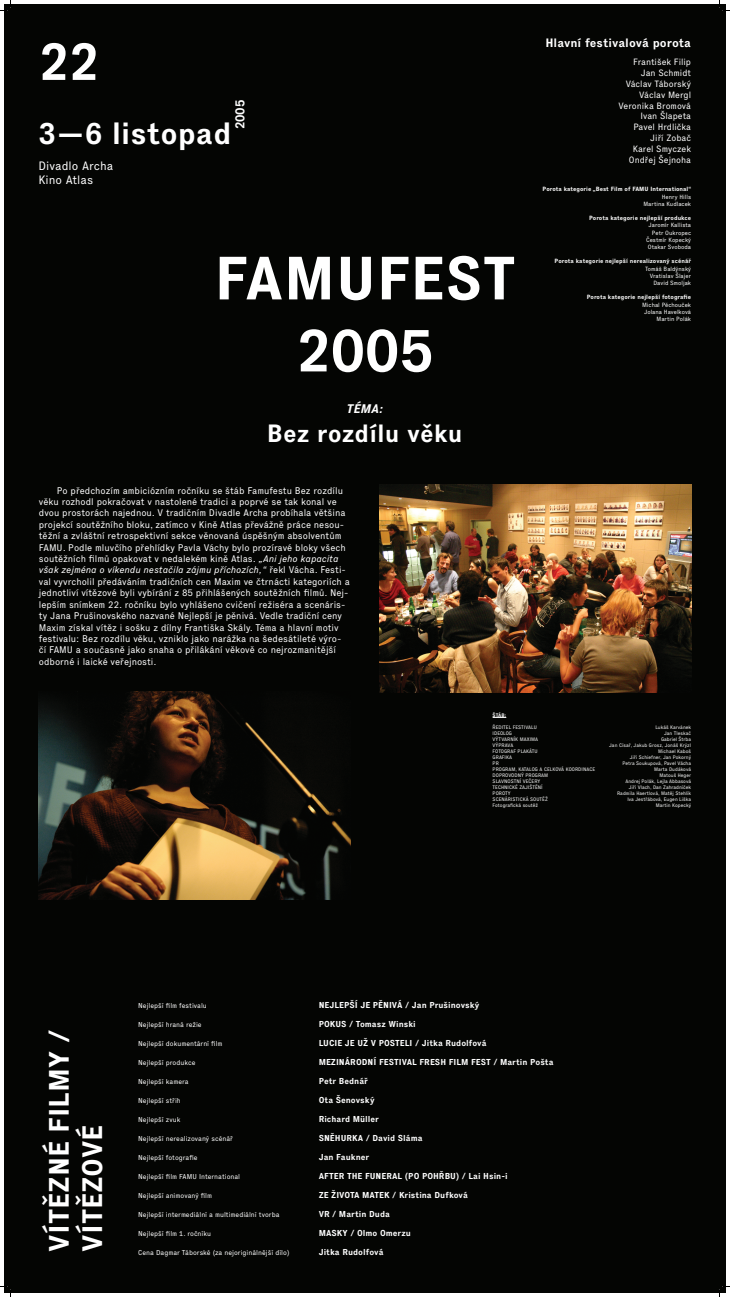
<style>
.page{position:relative;width:730px;height:1297px;background:#fff}
.page>*{position:absolute;margin:0;border:0;box-sizing:border-box;transform-origin:0 0}
.t1{font:700 60px/72px "Executive";color:#fff;text-align:center}
.t2{font:700 52.6px "Executive";color:#fff}
.t3{font:700 30.35px "Executive";color:#fff}
.t4{font:700 27.65px/33.2px "Executive 75";color:#fff}
.t5{font:700 24.6px "Executive 75";color:#fff}
.t6{font:700 13px "Executive";color:#fff}
.t7{font:12.3px "Executive 76 Bold It";color:#fff}
.t8{font:700 12px "Executive 75";color:#fff}
.t9{font:12px/14.4px "Executive";color:#fff}
.t10{font:9.5px/11.4px "Executive";color:#fff}
.t11{font:9.5px "Executive 56 It";color:#fff}
.t12{font:9px/10.8px "Executive";color:#fff;text-align:right}
.t13{font:700 8.5px "Executive 75";color:#fff}
.t14{font:7px "Executive";color:#fff}
.t15{font:6px/7.2px "Executive";color:#fff;text-align:right}
.t16{font:700 6px "Executive";color:#fff}
.t17{font:700 6px "Executive 75";color:#fff}
.t18{font:5px "Executive";color:#fff}
.t19{font:700 5px "Executive";color:#fff}
.s1{font-family:"Executive 56 It"}
.s2{font-family:"Executive"}
</style>
<div class="page">
<div style="left:5px;top:5px;width:720px;height:1287px;background:#040503"></div>
<img style="left:379px;top:485px;width:312px;height:208px">
<svg style="left:492px;top:717px;width:14px;height:1px"></svg>
<img style="left:39px;top:692px;width:312px;height:207px">
<svg style="left:0;top:0;width:11px;height:11px"></svg>
<svg style="left:0;top:1286px;width:11px;height:11px"></svg>
<svg style="left:719px;top:0;width:11px;height:11px"></svg>
<svg style="left:719px;top:1286px;width:11px;height:11px"></svg>
<h2 class="t2" style="left:39px;top:28px;width:62px">22</h2>
<h3 class="t6" style="left:232px;top:129px;width:31px;rotate:-90deg">2005</h3>
<h3 class="t3" style="left:38px;top:114px;width:195px">3—6 listopad</h3>
<p class="t9" style="left:38px;top:158px;width:76px">Divadlo Archa<br>Kino Atlas</p>
<h1 class="t1" style="left:214px;top:242px;width:303px">FAMUFEST<br>2005</h1>
<p class="t7" style="left:346px;top:400px;width:38px">TÉMA:</p>
<h3 class="t5" style="left:267px;top:418px;width:197px">Bez rozdílu věku</h3>
<p class="t10" style="left:39px;top:484px;width:308px;text-indent:18px">Po předchozím ambiciózním ročníku se štáb Famufestu Bez rozdílu věku rozhodl pokračovat v nastolené tradici a poprvé se tak konal ve dvou prostorách najednou. V tradičním Divadle Archa probíhala většina projekcí soutěžního bloku, zatímco v Kině Atlas převážně práce nesou&shy;těžní a zvláštní retrospektivní sekce věnovaná úspěšným absolventům FAMU. Podle mluvčího přehlídky Pavla Váchy bylo prozíravé bloky všech soutěžních filmů opakovat v nedalekém kině Atlas. <span class="s1">„Ani jeho kapacita</span></p>
<p class="t11" style="left:39px;top:564px;width:308px">však zejména o víkendu nestačila zájmu příchozích,“ <span class="s2">řekl Vácha. Festi-</span></p>
<p class="t10" style="left:39px;top:576px;width:312px">val vyvrcholil předáváním tradičních cen Maxim ve čtrnácti kategoriích a jednotliví vítězové byli vybírání z 85 přihlášených soutěžních filmů. Nej&shy;lepším snímkem 22. ročníku bylo vyhlášeno cvičení režiséra a scenáris&shy;ty Jana Prušinovského nazvané Nejlepší je pěnivá. Vedle tradiční ceny Maxim získal vítěz i sošku z dílny Františka Skály. Téma a hlavní motiv festivalu: Bez rozdílu věku, vzniklo jako narážka na šedesátileté výro&shy;čí FAMU a současně jako snaha o přilákání věkově co nejrozmanitější odborné i laické veřejnosti.</p>
<p class="t8" style="left:545px;top:35px;width:147px">Hlavní festivalová porota</p>
<p class="t12" style="left:618px;top:57px;width:74px">František Filip<br>Jan Schmidt<br>Václav Táborský<br>Václav Mergl<br>Veronika Bromová<br>Ivan Šlapeta<br>Pavel Hrdlička<br>Jiří Zobač<br>Karel Smyczek<br>Ondřej Šejnoha</p>
<p class="t17" style="left:542px;top:185px;width:150px">Porota kategorie „Best Film of FAMU International“</p>
<p class="t15" style="left:643px;top:193px;width:49px">Henry Hills<br>Martina Kudlacek</p>
<p class="t16" style="left:589px;top:214px;width:103px">Porota kategorie nejlepší produkce</p>
<p class="t15" style="left:646px;top:222px;width:47px">Jaromír Kallista<br>Petr Oukropec<br>Čestmír Kopecký<br>Otakar Svoboda</p>
<p class="t16" style="left:554px;top:257px;width:138px">Porota kategorie nejlepší nerealizovaný scénář</p>
<p class="t15" style="left:645px;top:265px;width:48px">Tomáš Baldýnský<br>Vratislav Šlajer<br>David Smoljak</p>
<p class="t16" style="left:587px;top:293px;width:106px">Porota kategorie nejlepší fotografie</p>
<p class="t15" style="left:642px;top:301px;width:50px">Michal Pěchouček<br>Jolana Havelková<br>Martin Polák</p>
<p class="t19" style="left:492px;top:711px;width:15px">ŠTÁB:</p>
<p class="t18" style="left:492px;top:724px;width:7px">Ředitel</p>
<p class="t18" style="left:513px;top:724px;width:4px">festivalu</p>
<p class="t18" style="left:655px;top:724px;width:37px">Lukáš Karvánek</p>
<p class="t18" style="left:492px;top:730px;width:6px">Ideolog</p>
<p class="t18" style="left:664px;top:730px;width:28px">Jan Tleskač</p>
<p class="t18" style="left:492px;top:736px;width:7px">Výtvarník</p>
<p class="t18" style="left:519px;top:736px;width:8px">Maxima</p>
<p class="t18" style="left:661px;top:736px;width:32px">Gabriel Štrba</p>
<p class="t18" style="left:492px;top:742px;width:7px">Výprava</p>
<p class="t18" style="left:609px;top:742px;width:83px">Jan Císař, Jakub Grosz, Jonáš Krýzl</p>
<p class="t18" style="left:492px;top:748px;width:7px">Fotograf</p>
<p class="t18" style="left:517px;top:748px;width:4px">plakátu</p>
<p class="t18" style="left:658px;top:748px;width:34px">Michael Kaboš</p>
<p class="t18" style="left:492px;top:754px;width:7px">Grafika</p>
<p class="t18" style="left:630px;top:754px;width:63px">Jiří Schiefner, Jan Pokorný</p>
<p class="t18" style="left:492px;top:760px;width:8px">PR</p>
<p class="t18" style="left:622px;top:760px;width:70px">Petra Soukupová, Pavel Vácha</p>
<p class="t18" style="left:492px;top:766px;width:8px">Program</p>
<p class="t18" style="left:515px;top:766px;width:7px">, katalog</p>
<p class="t18" style="left:539px;top:766px;width:9px">a celková</p>
<p class="t18" style="left:566px;top:766px;width:4px">koordinace</p>
<p class="t18" style="left:654px;top:766px;width:39px">Marta Dudáková</p>
<p class="t18" style="left:492px;top:772px;width:8px">Doprovodný</p>
<p class="t18" style="left:525px;top:772px;width:5px">program</p>
<p class="t18" style="left:659px;top:772px;width:33px">Matouš Heger</p>
<p class="t18" style="left:492px;top:778px;width:7px">Slavnostní</p>
<p class="t18" style="left:523px;top:778px;width:4px">večery</p>
<p class="t18" style="left:625px;top:778px;width:67px">Andrej Polák, Lejla Abbasová</p>
<p class="t18" style="left:492px;top:784px;width:7px">Technické</p>
<p class="t18" style="left:519px;top:784px;width:4px">zajištění</p>
<p class="t18" style="left:629px;top:784px;width:64px">Jiří Vlach, Dan Zahradníček</p>
<p class="t18" style="left:492px;top:790px;width:7px">Poroty</p>
<p class="t18" style="left:617px;top:790px;width:75px">Radmila Haertlová, Matěj Stehlík</p>
<p class="t18" style="left:492px;top:796px;width:7px">Scenáristická</p>
<p class="t18" style="left:530px;top:796px;width:4px">soutěž</p>
<p class="t18" style="left:627px;top:796px;width:65px">Iva Jestřábová, Eugen Liška</p>
<p class="t18" style="left:492px;top:802px;width:47px">Fotografická soutěž</p>
<p class="t18" style="left:656px;top:802px;width:37px">Martin Kopecký</p>
<h3 class="t4" style="left:42px;top:1251px;width:223px;rotate:-90deg">VÍTĚZNÉ FILMY /<br>VÍTĚZOVÉ</h3>
<p class="t14" style="left:138px;top:1001px;width:70px">Nejlepší film festivalu</p>
<p class="t14" style="left:138px;top:1020px;width:65px">Nejlepší hraná režie</p>
<p class="t14" style="left:138px;top:1039px;width:86px">Nejlepší dokumentární film</p>
<p class="t14" style="left:138px;top:1058px;width:59px">Nejlepší produkce</p>
<p class="t14" style="left:138px;top:1077px;width:52px">Nejlepší kamera</p>
<p class="t14" style="left:138px;top:1096px;width:44px">Nejlepší střih</p>
<p class="t14" style="left:138px;top:1115px;width:44px">Nejlepší zvuk</p>
<p class="t14" style="left:138px;top:1134px;width:96px">Nejlepší nerealizovaný scénář</p>
<p class="t14" style="left:138px;top:1153px;width:61px">Nejlepší fotografie</p>
<p class="t14" style="left:138px;top:1172px;width:103px">Nejlepší film FAMU International</p>
<p class="t14" style="left:138px;top:1191px;width:75px">Nejlepší animovaný film</p>
<p class="t14" style="left:138px;top:1210px;width:143px">Nejlepší intermediální a multimediální tvorba</p>
<p class="t14" style="left:138px;top:1229px;width:74px">Nejlepší film 1. ročníku</p>
<p class="t14" style="left:138px;top:1248px;width:153px">Cena Dagmar Táborské (za nejoriginálnější dílo)</p>
<p class="t13" style="left:319px;top:999px;width:162px">NEJLEPŠÍ JE PĚNIVÁ / Jan Prušinovský</p>
<p class="t13" style="left:319px;top:1018px;width:99px">POKUS / Tomasz Winski</p>
<p class="t13" style="left:319px;top:1037px;width:169px">LUCIE JE UŽ V POSTELI / Jitka Rudolfová</p>
<p class="t13" style="left:319px;top:1056px;width:236px">MEZINÁRODNÍ FESTIVAL FRESH FILM FEST / Martin Pošta</p>
<p class="t13" style="left:319px;top:1075px;width:51px">Petr Bednář</p>
<p class="t13" style="left:319px;top:1094px;width:57px">Ota Šenovský</p>
<p class="t13" style="left:319px;top:1113px;width:62px">Richard Müller</p>
<p class="t13" style="left:319px;top:1132px;width:105px">SNĚHURKA / David Sláma</p>
<p class="t13" style="left:319px;top:1151px;width:52px">Jan Faukner</p>
<p class="t13" style="left:319px;top:1170px;width:190px">AFTER THE FUNERAL (PO POHŘBU) / Lai Hsin-i</p>
<p class="t13" style="left:319px;top:1189px;width:151px">ZE ŽIVOTA MATEK / Kristina Dufková</p>
<p class="t13" style="left:319px;top:1208px;width:73px">VR / Martin Duda</p>
<p class="t13" style="left:319px;top:1227px;width:94px">MASKY / Olmo Omerzu</p>
<p class="t13" style="left:319px;top:1246px;width:66px">Jitka Rudolfová</p>
</div>
